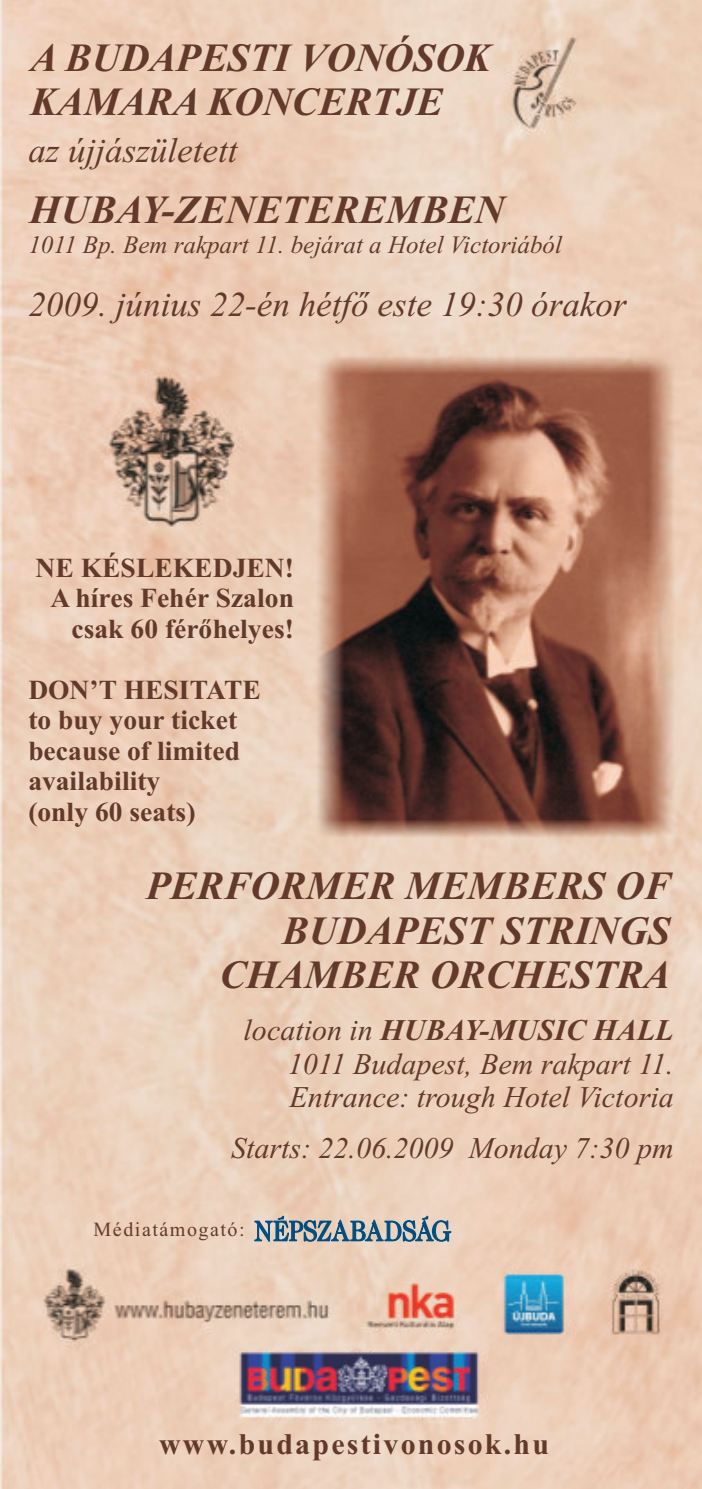
<style>
.page{position:relative;width:702px;height:1489px;background:#fff}
.page>*{position:absolute;margin:0;border:0;box-sizing:border-box;transform-origin:0 0}
.t1{font:italic 700 40px/44.2px "Times New Roman";color:#63392b}
.t2{font:italic 35px "Times New Roman";color:#63392b}
.t3{font:italic 30px/33.2px "Times New Roman";color:#63392b;text-align:justify}
.t4{font:700 29.75px "Times New Roman";letter-spacing:.075em;color:#63392b}
.t5{font:700 27.5px/30.5px "Times New Roman";color:#63392b;text-align:right}
.t6{font:italic 25px "Times New Roman";color:#63392b}
.t7{font:20px "Times New Roman";letter-spacing:.075em;color:#63392b}
.s1{font-weight:700}
</style>
<div class="page">
<img style="left:0;top:0;width:702px;height:1488px">
<svg style="left:253px;top:1213px;width:199px;height:29px;background:#9ca5a9"></svg>
<h1 class="t1" style="left:31px;top:40px;width:462px">A BUDAPESTI VONÓSOK<br>KAMARA KONCERTJE</h1>
<p class="t2" style="left:28px;top:138px;width:211px">az újjászületett</p>
<h1 class="t1" style="left:30px;top:191px;width:476px">HUBAY-ZENETEREMBEN</h1>
<p class="t6" style="left:28px;top:236px;width:535px">1011 Bp. Bem rakpart 11. bejárat a Hotel Victoriából</p>
<p class="t2" style="left:28px;top:291px;width:599px">2009. június 22-én hétfő este 19:30 órakor</p>
<p class="t5" style="left:36px;top:555px;width:260px">NE KÉSLEKEDJEN!<br>A híres Fehér Szalon csak 60 férőhelyes!</p>
<p class="t5" style="left:28px;top:677px;width:234px;text-align:left">DON’T HESITATE to buy your ticket because of limited availability<br>(only 60 seats)</p>
<h1 class="t1" style="left:146px;top:868px;width:526px;text-align:right">PERFORMER MEMBERS OF<br>BUDAPEST STRINGS<br>CHAMBER ORCHESTRA</h1>
<p class="t3" style="left:288px;top:1016px;width:387px;text-indent:-44px">location in <span class="s1">HUBAY-MUSIC HALL </span>1011 Budapest, Bem rakpart 11.<br>Entrance: trough Hotel Victoria</p>
<p class="t3" style="left:231px;top:1134px;width:444px">Starts: 22.06.2009 Monday 7:30 pm</p>
<p class="t7" style="left:94px;top:1221px;width:153px">Médiatámogató:</p>
<p class="t4" style="left:159px;top:1433px;width:391px">www.budapestivonosok.hu</p>
</div>
